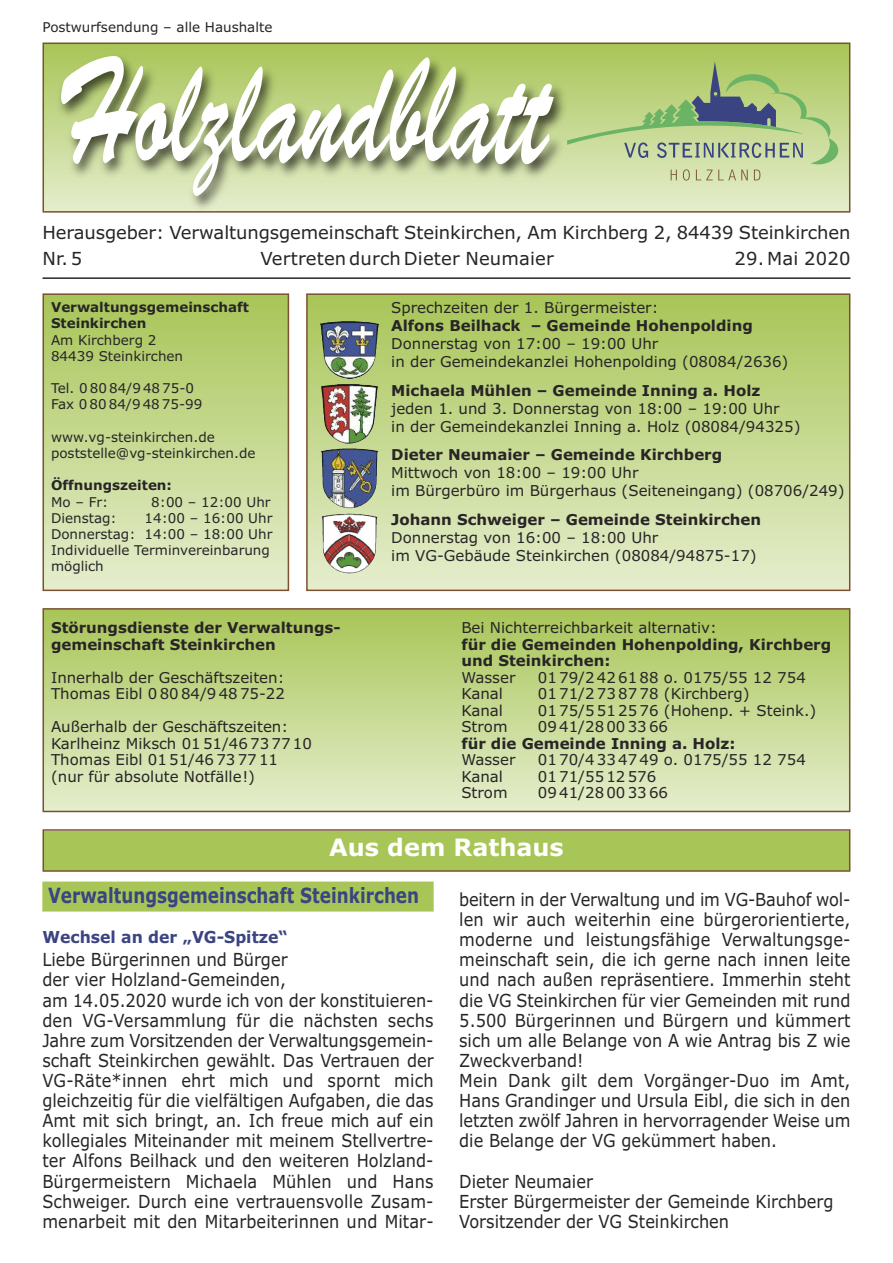
<style>
.page{position:relative;width:893px;height:1263px;background:#fff}
.page>*{position:absolute;margin:0;border:0;box-sizing:border-box;transform-origin:0 0}
.t1{font:150px "Brush Script";color:#fff;scale:.6 1}
.t2{font:700 24px "Verdana";color:#fff}
.t3{font:700 21px "Verdana";color:#3b4483;scale:.8 1}
.t4{font:18px/20.1px "Verdana";color:#272526;scale:.9 1}
.t5{font:18px/25.5px "Verdana";color:#272526}
.t6{font:700 16.5px "Verdana";color:#3b4483;scale:.95 1}
.t7{font:15px/16.5px "Verdana";color:#272526}
.t8{font:700 15px/16.5px "Verdana";color:#272526}
.t9{font:13.5px/16.2px "Verdana";color:#272526}
.t10{font:700 13.5px/16.2px "Verdana";color:#272526}
</style>
<div class="page">
<div style="left:44px;top:44px;width:805px;height:167px;background:linear-gradient(to bottom,#a8c558,#e5edcc)"></div>
<div style="left:44px;top:295px;width:244px;height:295px;background:linear-gradient(to bottom,#a8c557,#e5eecd)"></div>
<div style="left:43px;top:293px;width:246px;height:298px;border:2px solid #7b512f"></div>
<div style="left:308px;top:295px;width:541px;height:295px;background:linear-gradient(to bottom,#a8c557,#e5eecd)"></div>
<div style="left:306px;top:293px;width:544px;height:298px;border:2px solid #7b512f"></div>
<div style="left:44px;top:610px;width:805px;height:201px;background:linear-gradient(to bottom,#a8c558,#e5edcd)"></div>
<div style="left:43px;top:608px;width:807px;height:204px;border:2px solid #7b512f"></div>
<img style="left:42px;top:42px;width:615px;height:171px">
<hr style="left:43px;top:277px;width:807px;height:2px;background:#272526">
<svg style="left:567px;top:61px;width:271px;height:120px;background:#b1c788"></svg>
<img style="left:320px;top:321px;width:59px;height:58px">
<img style="left:321px;top:384px;width:57px;height:60px">
<img style="left:321px;top:449px;width:57px;height:59px">
<img style="left:322px;top:514px;width:56px;height:59px">
<div style="left:44px;top:831px;width:805px;height:39px;background:#a8c557"></div>
<div style="left:43px;top:829px;width:807px;height:43px;border:2px solid #7b512f"></div>
<div style="left:42px;top:881px;width:392px;height:30px;background:#a8c557"></div>
<p class="t9" style="left:43px;top:19px;width:231px">Postwurfsendung – alle Haushalte</p>
<h1 class="t1" style="left:55px;top:57px;width:824px">Holzlandblatt</h1>
<p class="t5" style="left:43px;top:220px;width:809px">Herausgeber: Verwaltungsgemeinschaft Steinkirchen, Am Kirchberg 2, 84439 Steinkirchen<br>Nr. 5</p>
<p class="t5" style="left:260px;top:246px;width:295px">Vertreten durch Dieter Neumaier</p>
<p class="t5" style="left:735px;top:246px;width:117px">29. Mai 2020</p>
<p class="t10" style="left:51px;top:299px;width:200px">Verwaltungsgemeinschaft<br>Steinkirchen</p>
<p class="t9" style="left:51px;top:332px;width:134px">Am Kirchberg 2<br>84439 Steinkirchen</p>
<p class="t9" style="left:51px;top:380px;width:153px">Tel. 08084/94875-0<br>Fax 08084/94875-99</p>
<p class="t9" style="left:51px;top:429px;width:206px">www.vg-steinkirchen.de poststelle@vg-steinkirchen.de</p>
<p class="t10" style="left:51px;top:478px;width:122px">Öffnungszeiten:</p>
<p class="t9" style="left:51px;top:494px;width:59px">Mo – Fr:</p>
<p class="t9" style="left:151px;top:494px;width:121px">8:00 – 12:00 Uhr</p>
<p class="t9" style="left:51px;top:510px;width:67px">Dienstag:</p>
<p class="t9" style="left:51px;top:510px;width:223px;text-indent:94px">14:00 – 16:00 Uhr<br>Donnerstag: 14:00 – 18:00 Uhr<br>Individuelle Terminvereinbarung möglich</p>
<p class="t8" style="left:51px;top:620px;width:291px">Störungsdienste der Verwaltungs&shy;gemeinschaft Steinkirchen</p>
<p class="t7" style="left:51px;top:669px;width:235px">Innerhalb der Geschäftszeiten:<br>Thomas Eibl 08084/94875-22</p>
<p class="t7" style="left:51px;top:719px;width:262px">Außerhalb der Geschäftszeiten:<br>Karlheinz Miksch 0151/46737710<br>Thomas Eibl 0151/46737711 (nur für absolute Notfälle!)</p>
<p class="t7" style="left:391px;top:300px;width:269px">Sprechzeiten der 1. Bürgermeister:</p>
<p class="t8" style="left:391px;top:318px;width:363px">Alfons Beilhack – Gemeinde Hohenpolding</p>
<p class="t7" style="left:391px;top:335px;width:399px;line-height:18px">Donnerstag von 17:00 – 19:00 Uhr<br>in der Gemeindekanzlei Hohenpolding (08084/2636)</p>
<p class="t8" style="left:391px;top:382px;width:371px">Michaela Mühlen – Gemeinde Inning a. Holz</p>
<p class="t7" style="left:391px;top:400px;width:411px;line-height:18px">jeden 1. und 3. Donnerstag von 18:00 – 19:00 Uhr<br>in der Gemeindekanzlei Inning a. Holz (08084/94325)</p>
<p class="t8" style="left:391px;top:447px;width:333px">Dieter Neumaier – Gemeinde Kirchberg</p>
<p class="t7" style="left:391px;top:464px;width:455px;line-height:18px">Mittwoch von 18:00 – 19:00 Uhr<br>im Bürgerbüro im Bürgerhaus (Seiteneingang) (08706/249)</p>
<p class="t8" style="left:391px;top:511px;width:372px">Johann Schweiger – Gemeinde Steinkirchen</p>
<p class="t7" style="left:391px;top:529px;width:367px;line-height:18px">Donnerstag von 16:00 – 18:00 Uhr<br>im VG-Gebäude Steinkirchen (08084/94875-17)</p>
<p class="t7" style="left:461px;top:620px;width:257px">Bei Nichterreichbarkeit alternativ:</p>
<p class="t8" style="left:461px;top:636px;width:371px">für die Gemeinden Hohenpolding, Kirchberg und Steinkirchen:</p>
<p class="t7" style="left:461px;top:669px;width:56px">Wasser</p>
<p class="t7" style="left:538px;top:669px;width:269px">0179/2426188 o. 0175/55 12 754</p>
<p class="t7" style="left:461px;top:686px;width:43px">Kanal</p>
<p class="t7" style="left:538px;top:686px;width:213px">0171/2738778 (Kirchberg)</p>
<p class="t7" style="left:461px;top:702px;width:43px">Kanal</p>
<p class="t7" style="left:538px;top:702px;width:280px">0175/5512576 (Hohenp. + Steink.)</p>
<p class="t7" style="left:461px;top:719px;width:48px">Strom</p>
<p class="t7" style="left:538px;top:719px;width:132px">0941/28003366</p>
<p class="t8" style="left:461px;top:735px;width:276px">für die Gemeinde Inning a. Holz:</p>
<p class="t7" style="left:461px;top:752px;width:56px">Wasser</p>
<p class="t7" style="left:538px;top:752px;width:269px">0170/4334749 o. 0175/55 12 754</p>
<p class="t7" style="left:461px;top:768px;width:43px">Kanal</p>
<p class="t7" style="left:538px;top:768px;width:120px">0171/5512576</p>
<p class="t7" style="left:461px;top:785px;width:48px">Strom</p>
<p class="t7" style="left:538px;top:785px;width:132px">0941/28003366</p>
<h2 class="t2" style="left:329px;top:834px;width:236px">Aus dem Rathaus</h2>
<p class="t3" style="left:48px;top:883px;width:465px">Verwaltungsgemeinschaft Steinkirchen</p>
<p class="t6" style="left:42px;top:928px;width:260px">Wechsel an der „VG-Spitze“</p>
<p class="t4" style="left:42px;top:950px;width:436px">Liebe Bürgerinnen und Bürger<br>der vier Holzland-Gemeinden,<br>am 14.05.2020 wurde ich von der konstituieren&shy;den VG-Versammlung für die nächsten sechs Jahre zum Vorsitzenden der Verwaltungsgemein&shy;schaft Steinkirchen gewählt. Das Vertrauen der VG-Räte*innen ehrt mich und spornt mich gleichzeitig für die vielfältigen Aufgaben, die das Amt mit sich bringt, an. Ich freue mich auf ein kollegiales Miteinander mit meinem Stellvertre&shy;ter Alfons Beilhack und den weiteren Holzland-Bürgermeistern Michaela Mühlen und Hans Schweiger. Durch eine vertrauensvolle Zusam&shy;menarbeit mit den Mitarbeiterinnen und Mitar-</p>
<p class="t4" style="left:459px;top:890px;width:436px">beitern in der Verwaltung und im VG-Bauhof wol&shy;len wir auch weiterhin eine bürgerorientierte, moderne und leistungsfähige Verwaltungsge&shy;meinschaft sein, die ich gerne nach innen leite und nach außen repräsentiere. Immerhin steht die VG Steinkirchen für vier Gemeinden mit rund 5.500 Bürgerinnen und Bürgern und kümmert sich um alle Belange von A wie Antrag bis Z wie Zweckverband!<br>Mein Dank gilt dem Vorgänger-Duo im Amt, Hans Grandinger und Ursula Eibl, die sich in den letzten zwölf Jahren in hervorragender Weise um die Belange der VG gekümmert haben.</p>
<p class="t4" style="left:459px;top:1171px;width:417px">Dieter Neumaier<br>Erster Bürgermeister der Gemeinde Kirchberg<br>Vorsitzender der VG Steinkirchen</p>
</div>
